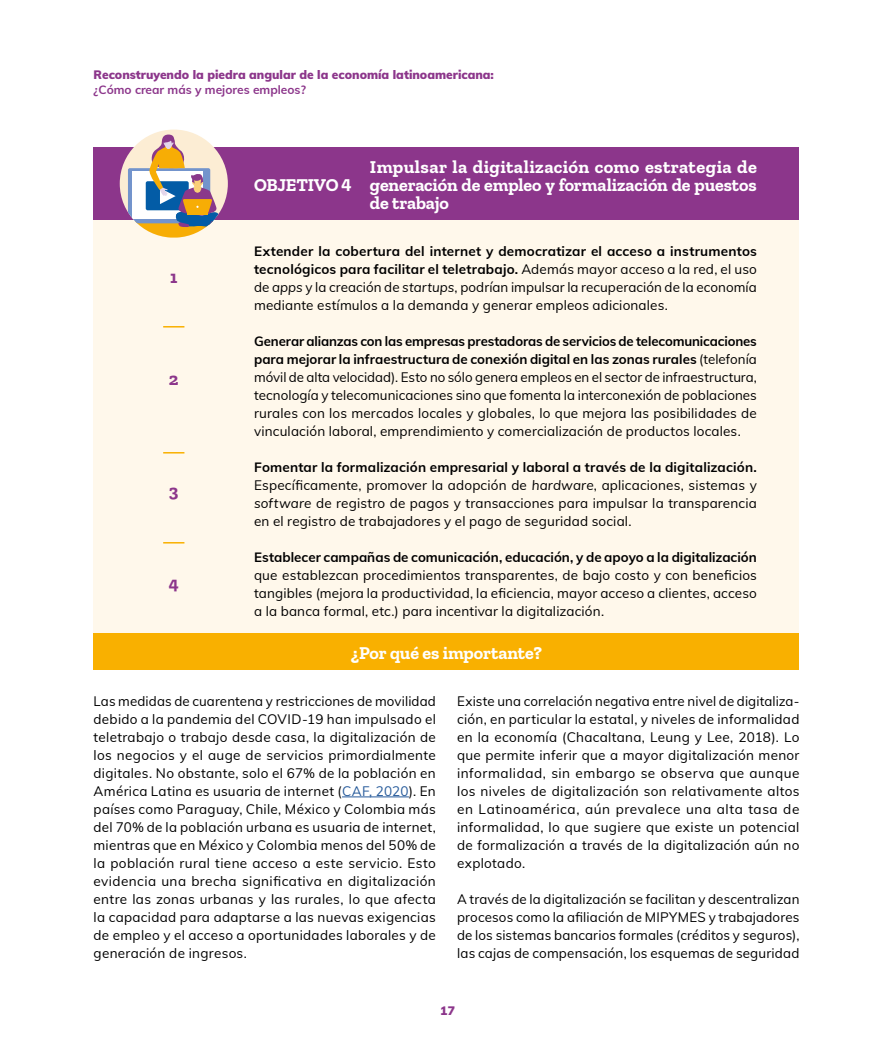
<style>
.page{position:relative;width:893px;height:1063px;background:#fff}
.page>*{position:absolute;margin:0;border:0;box-sizing:border-box;transform-origin:0 0}
.t1{font:700 18px/18px "Zilla Slab";letter-spacing:-.005em;color:#fff;text-align:justify}
.t2{font:700 18px "Zilla Slab";color:#8c368b}
.t3{font:13.5px/18px "Mulish";letter-spacing:.015em;color:#000;text-align:justify}
.t4{font:700 13.5px "Mulish";color:#000}
.t5{font:900 12px "Mulish";color:#8c368b}
.t6{font:700 12px "Mulish";color:#8c368b}
.s1{font-weight:700}
.s2{font-style:italic}
.s3{color:#275b9b}
</style>
<div class="page">
<div style="left:94px;top:148px;width:705px;height:486px;background:#fff8eb"></div>
<div style="left:94px;top:148px;width:705px;height:72px;background:#8c368b"></div>
<hr style="left:163px;top:326px;width:21px;height:2px;background:#f9b000">
<hr style="left:163px;top:452px;width:21px;height:2px;background:#f9b000">
<hr style="left:163px;top:542px;width:21px;height:2px;background:#f9b000">
<hr style="left:342px;top:797px;width:67px;height:1px;background:#275b9b">
<div style="left:94px;top:634px;width:705px;height:36px;background:#f9b000"></div>
<div style="left:120px;top:130px;width:108px;height:108px;background:#fcedd4;border-radius:50%"></div>
<svg style="left:137px;top:223px;width:69px;height:15px"></svg>
<svg style="left:128px;top:168px;width:82px;height:55px"></svg>
<div style="left:132px;top:172px;width:71px;height:47px;background:#fff"></div>
<div style="left:146px;top:181px;width:43px;height:29px;background:#035ca6;border-radius:2px"></div>
<svg style="left:148px;top:135px;width:73px;height:92px"></svg>
<p class="t5" style="left:94px;top:66px;width:402px">Reconstruyendo la piedra angular de la economía latinoamericana:</p>
<p class="t6" style="left:94px;top:80px;width:214px">¿Cómo crear más y mejores empleos?</p>
<h1 class="t2" style="left:170px;top:267px;width:9px">1</h1>
<h1 class="t2" style="left:169px;top:369px;width:11px">2</h1>
<h1 class="t2" style="left:169px;top:480px;width:11px">3</h1>
<h1 class="t2" style="left:169px;top:572px;width:11px">4</h1>
<h1 class="t1" style="left:254px;top:176px;width:99px">OBJETIVO 4</h1>
<h1 class="t1" style="left:370px;top:158px;width:388px">Impulsar la digitalización como estrategia de generación de empleo y formalización de puestos de trabajo</h1>
<p class="t3" style="left:254px;top:241px;width:504px"><span class="s1">Extender la cobertura del internet y democratizar el acceso a instrumentos tecnológicos para facilitar el teletrabajo.</span> Además mayor acceso a la red, el uso de <span class="s2">apps</span> y la creación de <span class="s2">startups</span>, podrían impulsar la recuperación de la economía mediante estímulos a la demanda y generar empleos adicionales.</p>
<p class="t3" style="left:254px;top:331px;width:504px"><span class="s1">Generar alianzas con las empresas prestadoras de servicios de telecomunicaciones para mejorar la infraestructura de conexión digital en las zonas rurales</span> (telefonía móvil de alta velocidad). Esto no sólo genera empleos en el sector de infraestructura, tecnología y telecomunicaciones sino que fomenta la interconexión de poblaciones rurales con los mercados locales y globales, lo que mejora las posibilidades de vinculación laboral, emprendimiento y comercialización de productos locales.</p>
<p class="t3" style="left:254px;top:457px;width:504px"><span class="s1">Fomentar la formalización empresarial y laboral a través de la digitalización.<br></span>Específicamente, promover la adopción de <span class="s2">hardware</span>, aplicaciones, sistemas y <span class="s2">software</span> de registro de pagos y transacciones para impulsar la transparencia en el registro de trabajadores y el pago de seguridad social.</p>
<p class="t4" style="left:254px;top:547px;width:504px">Establecer campañas de comunicación, educación, y de apoyo a la digitalización</p>
<p class="t3" style="left:254px;top:565px;width:504px">que establezcan procedimientos transparentes, de bajo costo y con beneficios tangibles (mejora la productividad, la eficiencia, mayor acceso a clientes, acceso a la banca formal, etc.) para incentivar la digitalización.</p>
<h1 class="t1" style="left:351px;top:644px;width:192px">¿Por qué es importante?</h1>
<p class="t3" style="left:94px;top:691px;width:344px">Las medidas de cuarentena y restricciones de movilidad debido a la pandemia del COVID-19 han impulsado el teletrabajo o trabajo desde casa, la digitalización de los negocios y el auge de servicios primordialmente digitales. No obstante, solo el 67% de la población en América Latina es usuaria de internet (<span class="s3">CAF, 2020</span>). En países como Paraguay, Chile, México y Colombia más del 70% de la población urbana es usuaria de internet, mientras que en México y Colombia menos del 50% de la población rural tiene acceso a este servicio. Esto evidencia una brecha significativa en digitalización entre las zonas urbanas y las rurales, lo que afecta la capacidad para adaptarse a las nuevas exigencias de empleo y el acceso a oportunidades laborales y de generación de ingresos.</p>
<p class="t3" style="left:457px;top:691px;width:344px">Existe una correlación negativa entre nivel de digitaliza&shy;ción, en particular la estatal, y niveles de informalidad en la economía (Chacaltana, Leung y Lee, 2018). Lo que permite inferir que a mayor digitalización menor informalidad, sin embargo se observa que aunque los niveles de digitalización son relativamente altos en Latinoamérica, aún prevalece una alta tasa de informalidad, lo que sugiere que existe un potencial de formalización a través de la digitalización aún no explotado.</p>
<p class="t3" style="left:457px;top:889px;width:344px">A través de la digitalización se facilitan y descentralizan procesos como la afiliación de MIPYMES y trabajadores de los sistemas bancarios formales (créditos y seguros), las cajas de compensación, los esquemas de seguridad</p>
<p class="t5" style="left:440px;top:1002px;width:17px">17</p>
</div>
